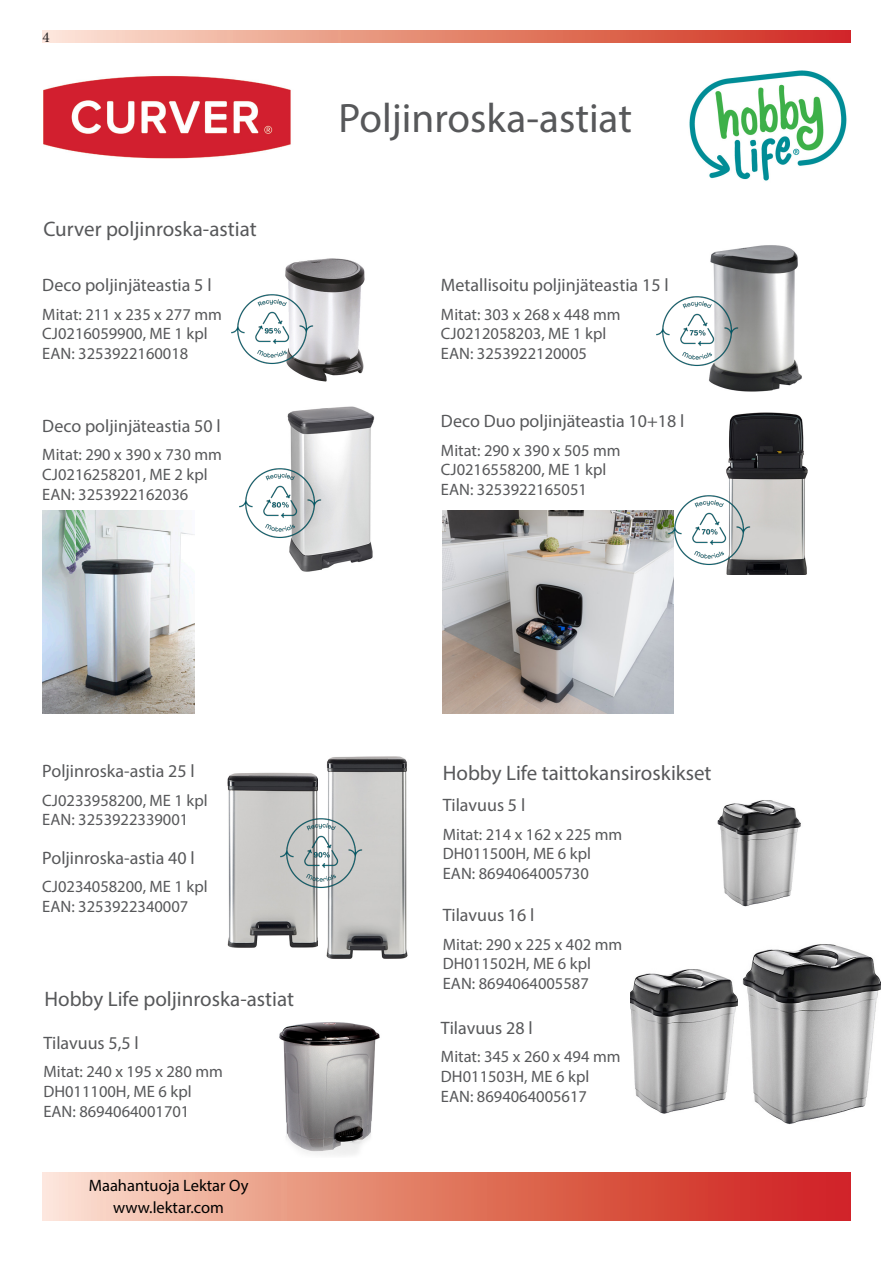
<style>
.page{position:relative;width:893px;height:1263px;background:#fff}
.page>*{position:absolute;margin:0;border:0;box-sizing:border-box;transform-origin:0 0}
.t1{font:41.25px "Myriad Pro";color:#57585a}
.t2{font:21px "Myriad Pro";color:#57585a}
.t3{font:18px "Myriad Pro";color:#57585a}
.t4{font:16.5px/19.8px "Myriad Pro";color:#57585a}
.t5{font:16.5px/22px "Myriad Pro";color:#000;text-align:center}
.t6{font:15px "Minion Pro";color:#231f20}
</style>
<div class="page">
<svg style="left:43px;top:1172px;width:807px;height:49px;background:#e27b69"></svg>
<svg style="left:43px;top:31px;width:807px;height:12px;background:#e58774"></svg>
<img style="left:443px;top:510px;width:231px;height:203px">
<img style="left:287px;top:406px;width:88px;height:166px">
<img style="left:285px;top:258px;width:80px;height:124px">
<img style="left:726px;top:412px;width:82px;height:162px">
<img style="left:709px;top:245px;width:93px;height:147px">
<img style="left:227px;top:772px;width:91px;height:176px">
<img style="left:326px;top:756px;width:82px;height:203px">
<img style="left:279px;top:810px;width:85px;height:85px">
<img style="left:279px;top:1022px;width:101px;height:133px">
<img style="left:44px;top:75px;width:247px;height:84px">
<img style="left:689px;top:70px;width:158px;height:111px">
<img style="left:667px;top:487px;width:84px;height:85px">
<img style="left:656px;top:289px;width:83px;height:85px">
<img style="left:231px;top:287px;width:83px;height:85px">
<img style="left:239px;top:460px;width:83px;height:85px">
<img style="left:42px;top:511px;width:153px;height:203px">
<img style="left:717px;top:800px;width:84px;height:107px">
<img style="left:630px;top:969px;width:108px;height:145px">
<img style="left:742px;top:944px;width:138px;height:180px">
<p class="t6" style="left:43px;top:27px;width:9px">4</p>
<p class="t2" style="left:43px;top:216px;width:215px">Curver poljinroska-astiat</p>
<p class="t3" style="left:42px;top:274px;width:171px">Deco poljinjäteastia 5 l</p>
<p class="t4" style="left:42px;top:304px;width:181px">Mitat: 211 x 235 x 277 mm<br>CJ0216059900, ME 1 kpl<br>EAN: 3253922160018</p>
<p class="t3" style="left:42px;top:414px;width:180px">Deco poljinjäteastia 50 l</p>
<p class="t4" style="left:42px;top:444px;width:181px">Mitat: 290 x 390 x 730 mm<br>CJ0216258201, ME 2 kpl<br>EAN: 3253922162036</p>
<p class="t1" style="left:339px;top:92px;width:295px">Poljinroska-astiat</p>
<p class="t3" style="left:441px;top:274px;width:229px">Metallisoitu poljinjäteastia 15 l</p>
<p class="t4" style="left:441px;top:304px;width:181px">Mitat: 303 x 268 x 448 mm<br>CJ0212058203, ME 1 kpl<br>EAN: 3253922120005</p>
<p class="t3" style="left:441px;top:410px;width:245px">Deco Duo poljinjäteastia 10+18 l</p>
<p class="t4" style="left:441px;top:440px;width:181px">Mitat: 290 x 390 x 505 mm<br>CJ0216558200, ME 1 kpl<br>EAN: 3253922165051</p>
<p class="t3" style="left:42px;top:760px;width:154px">Poljinroska-astia 25 l</p>
<p class="t4" style="left:42px;top:790px;width:167px">CJ0233958200, ME 1 kpl<br>EAN: 3253922339001</p>
<p class="t3" style="left:42px;top:847px;width:154px">Poljinroska-astia 40 l</p>
<p class="t4" style="left:42px;top:877px;width:167px">CJ0234058200, ME 1 kpl<br>EAN: 3253922340007</p>
<p class="t2" style="left:44px;top:986px;width:251px">Hobby Life poljinroska-astiat</p>
<p class="t3" style="left:43px;top:1032px;width:97px">Tilavuus 5,5 l</p>
<p class="t4" style="left:43px;top:1061px;width:181px">Mitat: 240 x 195 x 280 mm<br>DH011100H, ME 6 kpl<br>EAN: 8694064001701</p>
<p class="t5" style="left:89px;top:1174px;width:161px">Maahantuoja Lektar Oy www.lektar.com</p>
<p class="t2" style="left:443px;top:759px;width:270px">Hobby Life taittokansiroskikset</p>
<p class="t3" style="left:443px;top:794px;width:84px">Tilavuus 5 l</p>
<p class="t4" style="left:443px;top:824px;width:181px">Mitat: 214 x 162 x 225 mm<br>DH011500H, ME 6 kpl<br>EAN: 8694064005730</p>
<p class="t3" style="left:443px;top:904px;width:93px">Tilavuus 16 l</p>
<p class="t4" style="left:443px;top:934px;width:181px">Mitat: 290 x 225 x 402 mm<br>DH011502H, ME 6 kpl<br>EAN: 8694064005587</p>
<p class="t3" style="left:441px;top:1017px;width:93px">Tilavuus 28 l</p>
<p class="t4" style="left:441px;top:1046px;width:181px">Mitat: 345 x 260 x 494 mm<br>DH011503H, ME 6 kpl<br>EAN: 8694064005617</p>
</div>
